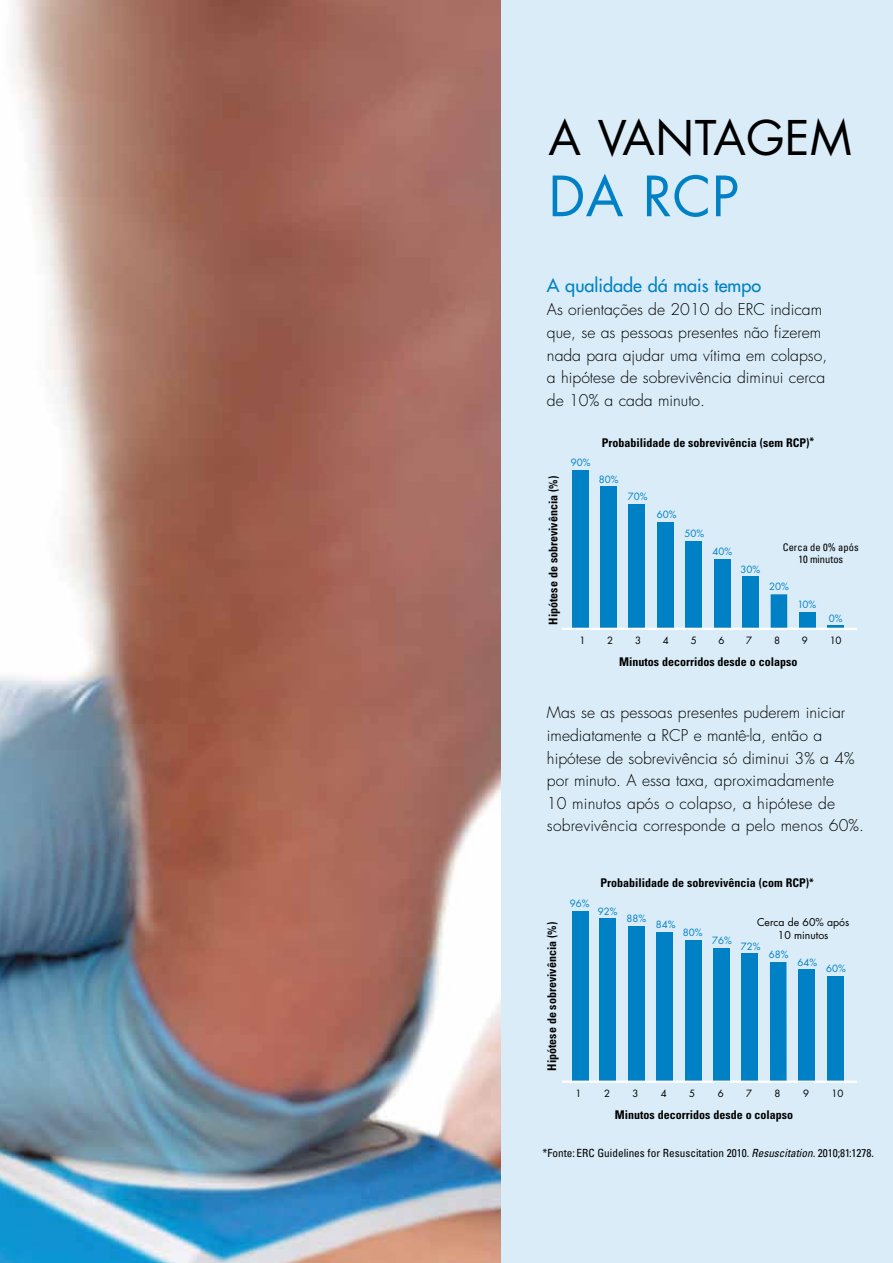
<style>
.page{position:relative;width:893px;height:1263px;background:#fff}
.page>*{position:absolute;margin:0;border:0;box-sizing:border-box;transform-origin:0 0}
.t1{font:54px "Futura Std";color:#0081c6}
.t2{font:46.5px "Futura Std";letter-spacing:.01em;color:#000}
.t3{font:500 18px "Futura Std";color:#0081c6}
.t4{font:300 15.75px/22.5px "Futura Std";color:#000}
.t5{font:700 condensed 12px "Univers";color:#000}
.t6{font:condensed 11.25px "Univers";color:#000}
.t7{font:10.5px/12.6px "Futura Std";color:#000;text-align:center}
.t8{font:condensed 10.5px/12.6px "Univers";color:#000;text-align:center}
.t9{font:9.75px "Futura Std";color:#0081c6}
.t10{font:9.75px "Futura Std";color:#000}
.s1{font-size:10.5px}
.s2{font-style:italic}
</style>
<div class="page">
<img style="left:0;top:0;width:502px;height:1263px">
<div style="left:502px;top:0;width:391px;height:1263px;background:#d9ecf7"></div>
<div style="left:685px;top:940px;width:16px;height:142px;background:#0081c6"></div>
<div style="left:656px;top:933px;width:17px;height:149px;background:#0081c6"></div>
<div style="left:628px;top:926px;width:17px;height:156px;background:#0081c6"></div>
<div style="left:600px;top:919px;width:16px;height:163px;background:#0081c6"></div>
<div style="left:713px;top:948px;width:17px;height:134px;background:#0081c6"></div>
<div style="left:572px;top:912px;width:16px;height:170px;background:#0081c6"></div>
<div style="left:742px;top:954px;width:16px;height:128px;background:#0081c6"></div>
<div style="left:770px;top:962px;width:17px;height:120px;background:#0081c6"></div>
<div style="left:798px;top:969px;width:17px;height:113px;background:#0081c6"></div>
<div style="left:827px;top:977px;width:16px;height:105px;background:#0081c6"></div>
<hr style="left:562px;top:1080px;width:295px;height:3px;background:#fff">
<div style="left:685px;top:541px;width:17px;height:88px;background:#0081c6"></div>
<div style="left:657px;top:522px;width:17px;height:107px;background:#0081c6"></div>
<div style="left:629px;top:504px;width:16px;height:125px;background:#0081c6"></div>
<div style="left:600px;top:486px;width:17px;height:143px;background:#0081c6"></div>
<div style="left:714px;top:559px;width:16px;height:70px;background:#0081c6"></div>
<div style="left:572px;top:470px;width:17px;height:159px;background:#0081c6"></div>
<div style="left:742px;top:576px;width:17px;height:53px;background:#0081c6"></div>
<div style="left:771px;top:594px;width:16px;height:35px;background:#0081c6"></div>
<div style="left:799px;top:612px;width:17px;height:17px;background:#0081c6"></div>
<hr style="left:827px;top:626px;width:17px;height:3px;background:#0081c6">
<hr style="left:562px;top:628px;width:295px;height:2px;background:#fff">
<h2 class="t2" style="left:549px;top:108px;width:305px">A VANTAGEM</h2>
<h1 class="t1" style="left:549px;top:162px;width:192px">DA RCP</h1>
<p class="t3" style="left:547px;top:274px;width:216px">A qualidade dá mais tempo</p>
<p class="t4" style="left:547px;top:299px;width:282px">As orientações de 2010 do ERC indicam que, se as pessoas presentes não fizerem nada para ajudar uma vítima em colapso, a hipótese de sobrevivência diminui cerca de 10% a cada minuto.</p>
<p class="t5" style="left:546px;top:625px;width:150px;rotate:-90deg">Hipótese de sobrevivência (%)</p>
<p class="t9" style="left:571px;top:456px;width:21px">90%</p>
<p class="t5" style="left:602px;top:435px;width:214px">Probabilidade de sobrevivência (sem RCP)<span class="s1">*</span></p>
<p class="t9" style="left:599px;top:473px;width:21px">80%</p>
<p class="t9" style="left:628px;top:490px;width:21px">70%</p>
<p class="t9" style="left:657px;top:508px;width:21px">60%</p>
<p class="t9" style="left:684px;top:528px;width:21px">50%</p>
<p class="t9" style="left:712px;top:545px;width:21px">40%</p>
<p class="t9" style="left:740px;top:563px;width:21px">30%</p>
<p class="t9" style="left:769px;top:581px;width:21px">20%</p>
<p class="t9" style="left:797px;top:598px;width:20px">10%</p>
<p class="t8" style="left:783px;top:540px;width:77px">Cerca de 0% após<br>10 minutos</p>
<p class="t9" style="left:829px;top:612px;width:15px">0%</p>
<p class="t10" style="left:579px;top:634px;width:8px">1</p>
<p class="t10" style="left:607px;top:634px;width:8px">2</p>
<p class="t10" style="left:635px;top:634px;width:8px">3</p>
<p class="t10" style="left:663px;top:634px;width:8px">4</p>
<p class="t10" style="left:691px;top:634px;width:8px">5</p>
<p class="t10" style="left:718px;top:634px;width:8px">6</p>
<p class="t10" style="left:746px;top:634px;width:8px">7</p>
<p class="t10" style="left:774px;top:634px;width:8px">8</p>
<p class="t10" style="left:802px;top:634px;width:8px">9</p>
<p class="t10" style="left:830px;top:634px;width:13px">10</p>
<p class="t5" style="left:619px;top:654px;width:180px">Minutos decorridos desde o colapso</p>
<p class="t4" style="left:547px;top:702px;width:319px">Mas se as pessoas presentes puderem iniciar imediatamente a RCP e mantê-la, então a hipótese de sobrevivência só diminui 3% a 4% por minuto. A essa taxa, aproximadamente<br>10 minutos após o colapso, a hipótese de sobrevivência corresponde a pelo menos 60%.</p>
<p class="t5" style="left:545px;top:1071px;width:150px;rotate:-90deg">Hipótese de sobrevivência (%)</p>
<p class="t9" style="left:570px;top:897px;width:21px">96%</p>
<p class="t5" style="left:601px;top:876px;width:215px">Probabilidade de sobrevivência (com RCP)<span class="s1">*</span></p>
<p class="t9" style="left:598px;top:905px;width:21px">92%</p>
<p class="t9" style="left:626px;top:912px;width:21px">88%</p>
<p class="t9" style="left:656px;top:918px;width:21px">84%</p>
<p class="t9" style="left:683px;top:926px;width:21px">80%</p>
<p class="t7" style="left:757px;top:916px;width:94px">Cerca de 60% após<br>10 minutos</p>
<p class="t9" style="left:712px;top:935px;width:21px">76%</p>
<p class="t9" style="left:741px;top:940px;width:21px">72%</p>
<p class="t9" style="left:769px;top:948px;width:21px">68%</p>
<p class="t9" style="left:797px;top:956px;width:21px">64%</p>
<p class="t9" style="left:826px;top:962px;width:21px">60%</p>
<p class="t10" style="left:576px;top:1087px;width:7px">1</p>
<p class="t10" style="left:604px;top:1087px;width:7px">2</p>
<p class="t10" style="left:632px;top:1087px;width:7px">3</p>
<p class="t10" style="left:661px;top:1087px;width:7px">4</p>
<p class="t10" style="left:689px;top:1087px;width:7px">5</p>
<p class="t10" style="left:718px;top:1087px;width:7px">6</p>
<p class="t10" style="left:746px;top:1087px;width:7px">7</p>
<p class="t10" style="left:775px;top:1087px;width:7px">8</p>
<p class="t10" style="left:803px;top:1087px;width:7px">9</p>
<p class="t10" style="left:831px;top:1087px;width:13px">10</p>
<p class="t5" style="left:615px;top:1107px;width:180px">Minutos decorridos desde o colapso</p>
<p class="t6" style="left:543px;top:1146px;width:333px">*Fonte: ERC Guidelines for Resuscitation 2010. <span class="s2">Resuscitation.</span> 2010;81:1278.</p>
</div>
